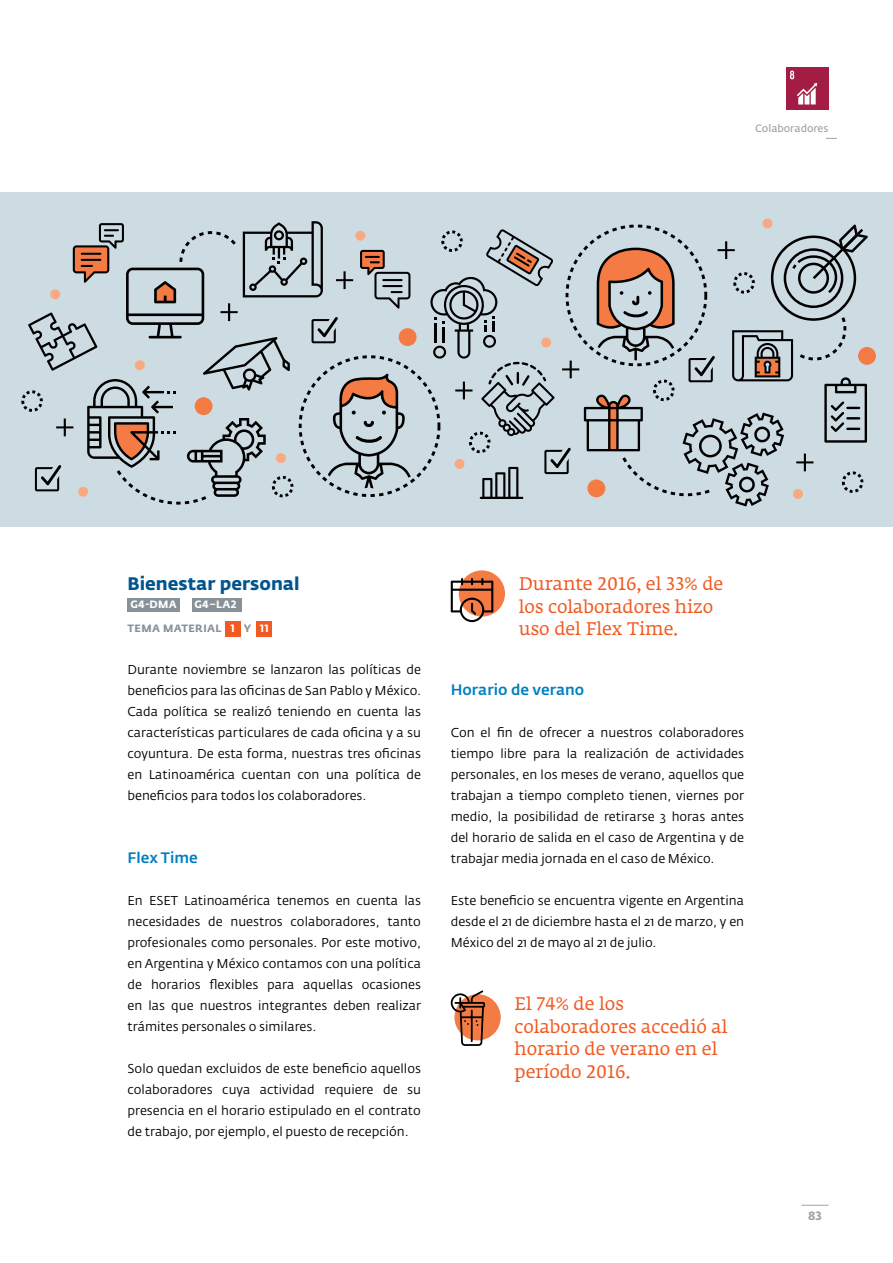
<style>
.page{position:relative;width:893px;height:1263px;background:#fff}
.page>*{position:absolute;margin:0;border:0;box-sizing:border-box;transform-origin:0 0}
.t1{font:18px/22.5px "Fedra Serif A Std";color:#f15a22}
.t2{font:700 18px "Fedra Sans Alt Pro";color:#00558f}
.t3{font:500 15px "Fedra Sans Alt Pro";color:#007fc0}
.t4{font:12.75px/21px "Fedra Sans Alt Pro";color:#000;text-align:justify}
.t5{font:700 12px "Fedra Sans Alt Pro";color:#9ca5ab}
.t6{font:700 10.5px "Fedra Sans Alt Pro";letter-spacing:.035em;color:#879197}
.t7{font:600 10.5px "Fedra Sans Alt Pro";color:#9ca5ab}
.t8{font:700 10.5px "Fedra Sans Alt Pro";letter-spacing:.035em;color:#fff}
.s1{color:#fff}
</style>
<div class="page">
<div style="left:225px;top:621px;width:15px;height:15px;background:#f15a22"></div>
<div style="left:257px;top:621px;width:15px;height:15px;background:#f15a22"></div>
<svg style="left:801px;top:1205px;width:27px;height:1px"></svg>
<div style="left:128px;top:598px;width:52px;height:14px;background:#879197"></div>
<div style="left:192px;top:598px;width:50px;height:14px;background:#879197"></div>
<div style="left:786px;top:67px;width:42px;height:43px;background:#a21c43"></div>
<svg style="left:790px;top:71px;width:27px;height:33px"></svg>
<div style="left:459px;top:570px;width:46px;height:47px;background:#f47b44;border-radius:50%"></div>
<svg style="left:451px;top:578px;width:42px;height:44px"></svg>
<div style="left:454px;top:994px;width:47px;height:46px;background:#f47b44;border-radius:50%"></div>
<svg style="left:451px;top:990px;width:34px;height:56px"></svg>
<div style="left:1px;top:192px;width:892px;height:334px;background:#cddbe3"></div>
<div style="left:858px;top:347px;width:18px;height:18px;background:#f47b44;border-radius:50%"></div>
<div style="left:762px;top:219px;width:10px;height:9px;background:#f9a980;border-radius:50%"></div>
<svg style="left:21px;top:221px;width:847px;height:285px"></svg>
<p class="t7" style="left:755px;top:121px;width:75px">Colaboradores</p>
<h1 class="t2" style="left:128px;top:573px;width:174px">Bienestar personal</h1>
<p class="t8" style="left:130px;top:598px;width:48px">G4-DMA</p>
<p class="t8" style="left:195px;top:598px;width:44px">G4–LA2</p>
<p class="t6" style="left:128px;top:622px;width:143px">TEMA MATERIAL <span class="s1">1</span> Y <span class="s1">11</span></p>
<p class="t4" style="left:128px;top:659px;width:295px">Durante noviembre se lanzaron las políticas de beneficios para las oficinas de San Pablo y México.<br>Cada política se realizó teniendo en cuenta las características particulares de cada oficina y a su coyuntura. De esta forma, nuestras tres oficinas en Latinoamérica cuentan con una política de beneficios para todos los colaboradores.</p>
<p class="t3" style="left:128px;top:849px;width:72px">Flex Time</p>
<p class="t4" style="left:128px;top:890px;width:295px">En ESET Latinoamérica tenemos en cuenta las necesidades de nuestros colaboradores, tanto profesionales como personales. Por este motivo, en Argentina y México contamos con una política de horarios flexibles para aquellas ocasiones en las que nuestros integrantes deben realizar trámites personales o similares.</p>
<p class="t4" style="left:128px;top:1058px;width:295px">Solo quedan excluidos de este beneficio aquellos colaboradores cuya actividad requiere de su presencia en el horario estipulado en el contrato de trabajo, por ejemplo, el puesto de recepción.</p>
<h1 class="t1" style="left:519px;top:574px;width:206px">Durante 2016, el 33% de los colaboradores hizo uso del Flex Time.</h1>
<p class="t3" style="left:451px;top:681px;width:135px">Horario de verano</p>
<p class="t4" style="left:451px;top:722px;width:295px">Con el fin de ofrecer a nuestros colaboradores tiempo libre para la realización de actividades personales, en los meses de verano, aquellos que trabajan a tiempo completo tienen, viernes por medio, la posibilidad de retirarse 3 horas antes del horario de salida en el caso de Argentina y de trabajar media jornada en el caso de México.</p>
<p class="t4" style="left:451px;top:890px;width:295px">Este beneficio se encuentra vigente en Argentina desde el 21 de diciembre hasta el 21 de marzo, y en México del 21 de mayo al 21 de julio.</p>
<h1 class="t1" style="left:514px;top:994px;width:214px">El 74% de los colaboradores accedió al horario de verano en el período 2016.</h1>
<p class="t5" style="left:808px;top:1209px;width:15px">83</p>
</div>
